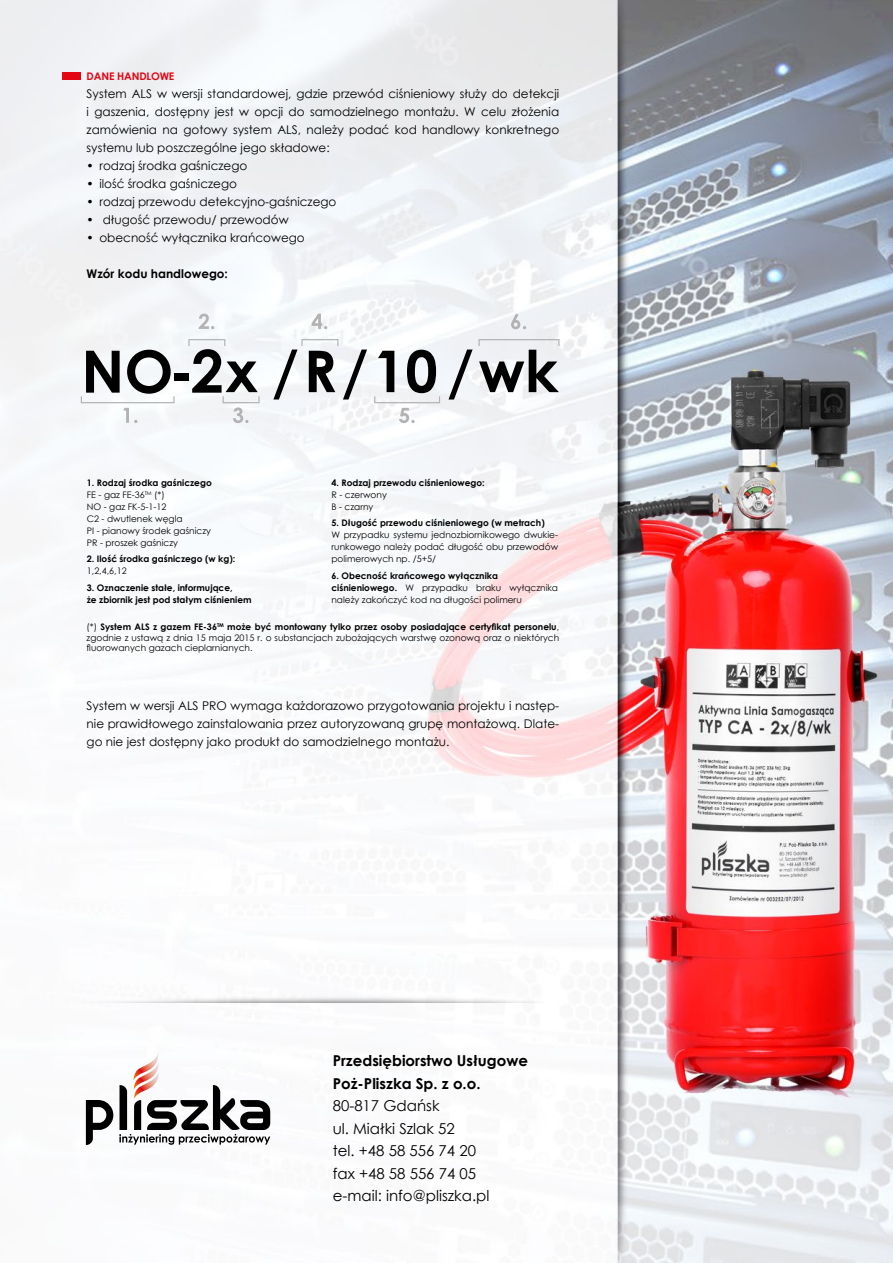
<style>
.page{position:relative;width:893px;height:1263px;background:#fff}
.page>*{position:absolute;margin:0;border:0;box-sizing:border-box;transform-origin:0 0}
.t1{font:15px/22.5px "Century Gothic";color:#000}
.t2{font:700 15px/22.5px "Century Gothic";color:#000}
.t3{font:12px/18px "Century Gothic";color:#000;text-align:justify}
.t4{font:700 12px "Century Gothic";color:#000}
.t5{font:700 10.5px "Century Gothic";letter-spacing:-.015em;color:#e30613}
.t6{font:9px/12px "Century Gothic";color:#000}
.t7{font:700 9px/12px "Century Gothic";color:#000}
.s1{font-weight:700}
</style>
<div class="page">
<img style="left:0;top:0;width:893px;height:1263px">
<div style="left:174px;top:373px;width:14px;height:7px;background:#000"></div>
<svg style="left:448px;top:339px;width:111px;height:60px"></svg>
<svg style="left:273px;top:339px;width:94px;height:60px"></svg>
<svg style="left:374px;top:350px;width:66px;height:73px"></svg>
<svg style="left:199px;top:314px;width:15px;height:15px"></svg>
<svg style="left:312px;top:314px;width:15px;height:15px"></svg>
<svg style="left:511px;top:314px;width:15px;height:15px"></svg>
<svg style="left:81px;top:350px;width:94px;height:73px"></svg>
<svg style="left:188px;top:339px;width:72px;height:84px"></svg>
<svg style="left:86px;top:1100px;width:27px;height:45px"></svg>
<svg style="left:119px;top:1053px;width:151px;height:92px"></svg>
<img style="left:74px;top:994px;width:469px;height:9px">
<div style="left:62px;top:72px;width:19px;height:8px;background:#e30613"></div>
<p class="t5" style="left:87px;top:68px;width:89px">DANE HANDLOWE</p>
<p class="t3" style="left:87px;top:85px;width:474px">System ALS w wersji standardowej, gdzie przewód ciśnieniowy służy do detekcji i gaszenia, dostępny jest w opcji do samodzielnego montażu. W celu złożenia zamówienia na gotowy system ALS, należy podać kod handlowy konkretnego systemu lub poszczególne jego składowe:</p>
<h2 class="t3" style="left:87px;top:157px;width:162px">• rodzaj środka gaśniczego</h2>
<h2 class="t3" style="left:87px;top:175px;width:152px">• ilość środka gaśniczego</h2>
<h2 class="t3" style="left:87px;top:193px;width:251px">• rodzaj przewodu detekcyjno-gaśniczego</h2>
<h2 class="t3" style="left:87px;top:211px;width:204px">• długość przewodu/ przewodów</h2>
<h2 class="t3" style="left:87px;top:229px;width:220px">• obecność wyłącznika krańcowego</h2>
<h2 class="t4" style="left:87px;top:265px;width:143px">Wzór kodu handlowego:</h2>
<p class="t7" style="left:331px;top:476px;width:155px">4. Rodzaj przewodu ciśnieniowego:</p>
<p class="t6" style="left:331px;top:489px;width:57px">R - czerwony<br>B - czarny</p>
<p class="t7" style="left:331px;top:517px;width:215px">5. Długość przewodu ciśnieniowego (w metrach)</p>
<p class="t6" style="left:331px;top:529px;width:228px;text-align:justify">W przypadku systemu jednozbiornikowego dwukie&shy;runkowego należy podać długość obu przewodów polimerowych np. /5+5/</p>
<p class="t6" style="left:331px;top:569px;width:228px"><span class="s1">6. Obecność krańcowego wyłącznika ciśnieniowego.</span> W przypadku braku wyłącznika należy zakończyć kod na długości polimeru</p>
<p class="t6" style="left:87px;top:621px;width:474px;line-height:10.8px;text-align:justify">(*) <span class="s1">System ALS z gazem FE-36</span><sup>TM</sup> <span class="s1">może być montowany tylko przez osoby posiadające certyfikat personelu</span>, zgodnie z ustawą z dnia 15 maja 2015 r. o substancjach zubożających warstwę ozonową oraz o niektórych fluorowanych gazach cieplarnianych.</p>
<p class="t6" style="left:87px;top:477px;width:126px"><span class="s1">1. Rodzaj środka gaśniczego<br></span>FE - gaz FE-36<sup>TM</sup> (*)<br>NO - gaz FK-5-1-12<br>C2 - dwutlenek węgla<br>PI - pianowy środek gaśniczy<br>PR - proszek gaśniczy</p>
<p class="t7" style="left:87px;top:553px;width:150px">2. Ilość środka gaśniczego (w kg):</p>
<p class="t6" style="left:87px;top:565px;width:41px">1,2,4,6,12</p>
<p class="t7" style="left:87px;top:581px;width:166px">3. Oznaczenie stałe, informujące,<br>że zbiornik jest pod stałym ciśnieniem</p>
<h2 class="t3" style="left:87px;top:697px;width:474px">System w wersji ALS PRO wymaga każdorazowo przygotowania projektu i następ&shy;nie prawidłowego zainstalowania przez autoryzowaną grupę montażową. Dlate&shy;go nie jest dostępny jako produkt do samodzielnego montażu.</h2>
<h1 class="t2" style="left:333px;top:1049px;width:197px">Przedsiębiorstwo Usługowe<br>Poż-Pliszka Sp. z o.o.</h1>
<h1 class="t1" style="left:333px;top:1094px;width:158px">80-817 Gdańsk<br>ul. Miałki Szlak 52<br>tel. +48 58 556 74 20 fax +48 58 556 74 05 e-mail: info@pliszka.pl</h1>
</div>
